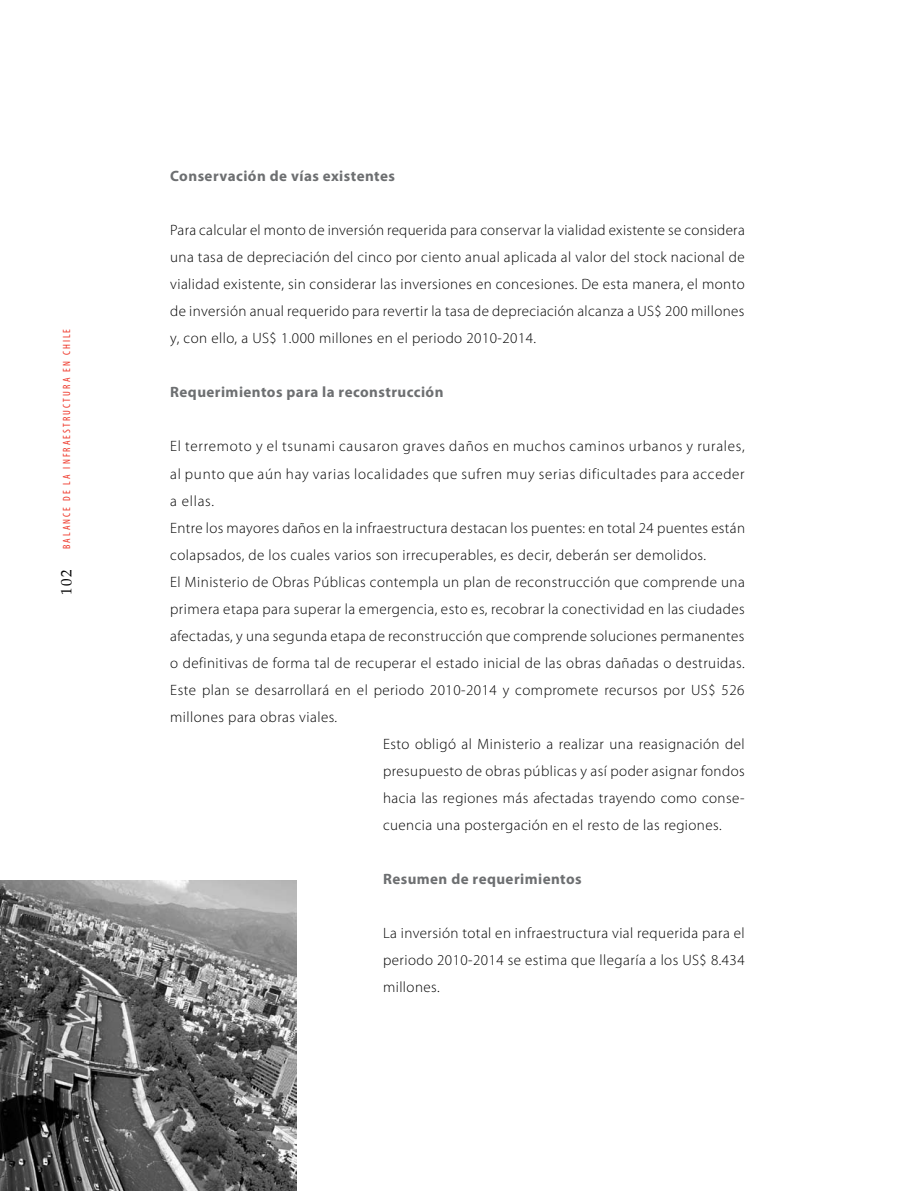
<style>
.page{position:relative;width:915px;height:1191px;background:#fff}
.page>*{position:absolute;margin:0;border:0;box-sizing:border-box;transform-origin:0 0}
.t1{font:300 15px/27px "Myriad Pro";letter-spacing:.03em;color:#000;text-align:justify}
.t2{font:300 15px "Myriad Pro";letter-spacing:.05em;color:#000}
.t3{font:700 15px "Myriad Pro";letter-spacing:.03em;color:#6d6f71}
.t4{font:15px "Palatino";color:#000}
.t5{font:condensed 10.5px "Myriad Pro";letter-spacing:.2em;color:#ee3224}
</style>
<div class="page">
<img style="left:0;top:880px;width:296px;height:311px">
<p class="t5" style="left:60px;top:549px;width:222px;rotate:-90deg">BALANCE DE LA INFRAESTRUCTURA EN CHILE</p>
<p class="t4" style="left:58px;top:595px;width:27px;rotate:-90deg">102</p>
<p class="t3" style="left:170px;top:166px;width:226px">Conservación de vías existentes</p>
<p class="t1" style="left:170px;top:217px;width:576px">Para calcular el monto de inversión requerida para conservar la vialidad existente se considera una tasa de depreciación del cinco por ciento anual aplicada al valor del stock nacional de vialidad existente, sin considerar las inversiones en concesiones. De esta manera, el monto de inversión anual requerido para revertir la tasa de depreciación alcanza a US$ 200 millones y, con ello, a US$ 1.000 millones en el periodo 2010-2014.</p>
<p class="t3" style="left:170px;top:382px;width:274px">Requerimientos para la reconstrucción</p>
<p class="t2" style="left:170px;top:437px;width:576px">El terremoto y el tsunami causaron graves daños en muchos caminos urbanos y rurales,</p>
<p class="t2" style="left:170px;top:464px;width:576px">al punto que aún hay varias localidades que sufren muy serias dificultades para acceder</p>
<p class="t1" style="left:170px;top:487px;width:45px">a ellas.</p>
<p class="t1" style="left:170px;top:514px;width:576px">Entre los mayores daños en la infraestructura destacan los puentes: en total 24 puentes están</p>
<p class="t1" style="left:170px;top:541px;width:537px">colapsados, de los cuales varios son irrecuperables, es decir, deberán ser demolidos.</p>
<p class="t1" style="left:170px;top:568px;width:576px">El Ministerio de Obras Públicas contempla un plan de reconstrucción que comprende una</p>
<p class="t1" style="left:170px;top:595px;width:576px">primera etapa para superar la emergencia, esto es, recobrar la conectividad en las ciudades</p>
<p class="t1" style="left:170px;top:622px;width:575px">afectadas, y una segunda etapa de reconstrucción que comprende soluciones permanentes</p>
<p class="t1" style="left:170px;top:649px;width:575px">o definitivas de forma tal de recuperar el estado inicial de las obras dañadas o destruidas.</p>
<p class="t1" style="left:170px;top:676px;width:575px">Este plan se desarrollará en el periodo 2010-2014 y compromete recursos por US$ 526</p>
<p class="t1" style="left:170px;top:703px;width:168px">millones para obras viales.</p>
<p class="t1" style="left:383px;top:730px;width:363px">Esto obligó al Ministerio a realizar una reasignación del</p>
<p class="t1" style="left:383px;top:757px;width:363px">presupuesto de obras públicas y así poder asignar fondos</p>
<p class="t1" style="left:383px;top:784px;width:363px">hacia las regiones más afectadas trayendo como conse-</p>
<p class="t1" style="left:383px;top:811px;width:340px">cuencia una postergación en el resto de las regiones.</p>
<p class="t3" style="left:383px;top:868px;width:200px">Resumen de requerimientos</p>
<p class="t1" style="left:383px;top:919px;width:363px">La inversión total en infraestructura vial requerida para el periodo 2010-2014 se estima que llegaría a los US$ 8.434 millones.</p>
</div>
